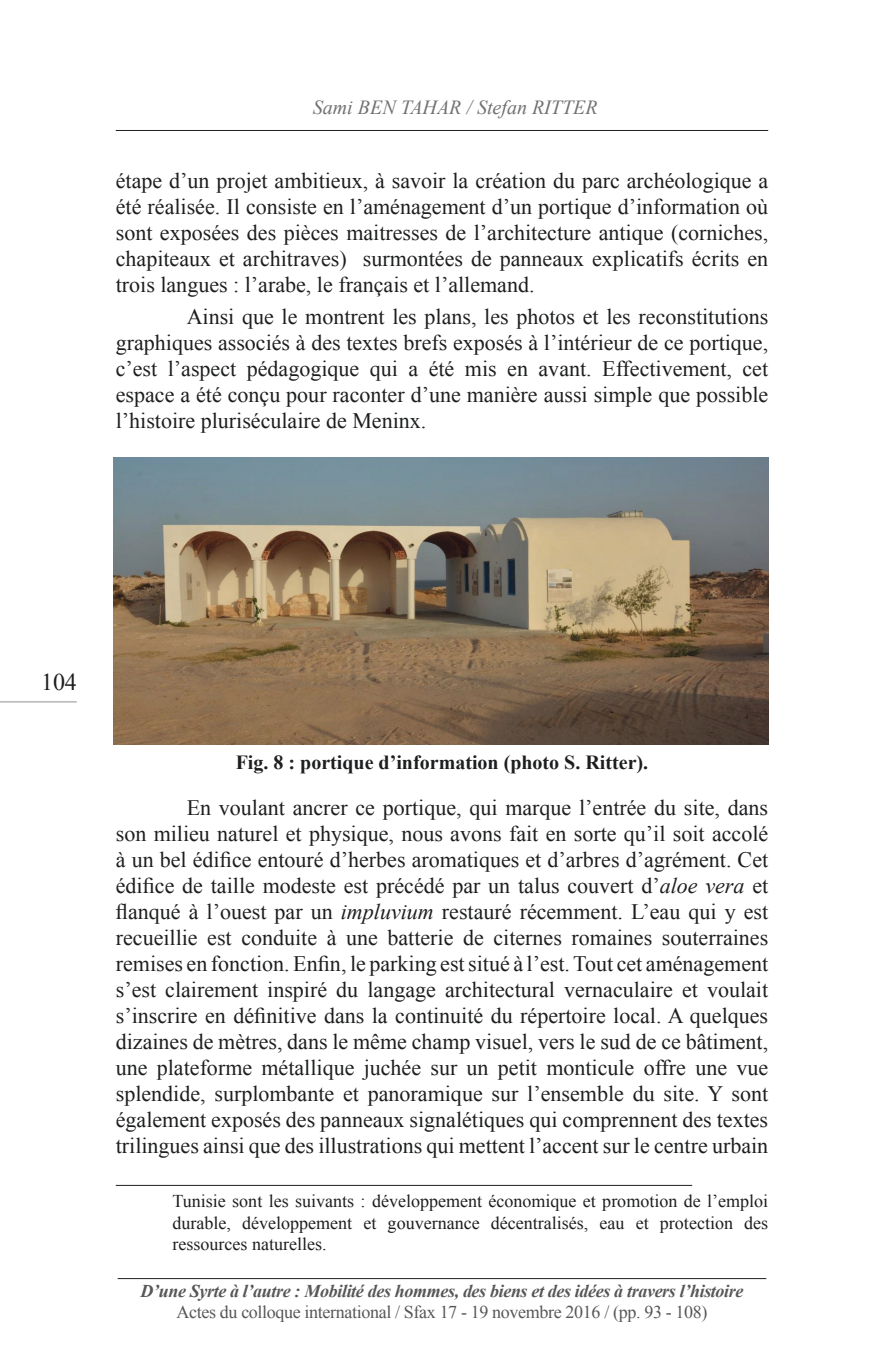
<style>
.page{position:relative;width:884px;height:1366px;background:#fff}
.page>*{position:absolute;margin:0;border:0;box-sizing:border-box;transform-origin:0 0}
.t1{font:24px "Times New Roman PSMT2";color:#1d1e1f}
.t2{font:22px/26px "Times New Roman";color:#1d1e1f;text-align:justify}
.t3{font:22px/26px "Times New Roman PSMT2";color:#1d1e1f}
.t4{font:20px "Times New Roman PS Bold MT2";color:#1d1e1f}
.t5{font:italic 20px "Times New Roman";color:#707071}
.t6{font:18px/21.6px "Times New Roman";color:#1d1e1f;text-align:justify}
.t7{font:italic 700 18px "Times New Roman";letter-spacing:-.02em;color:#575758}
.t8{font:18px "Times New Roman";letter-spacing:-.02em;color:#575758}
.s1{font-family:"Times New Roman";font-style:italic}
.s2{font-family:"Times New Roman"}
.s3{font-family:"Times New Roman PSMT2"}
.s4{font-style:italic}
</style>
<div class="page">
<hr style="left:116px;top:130px;width:652px;height:1px;background:#1d1e1f">
<hr style="left:0;top:701px;width:77px;height:1px;background:#1d1e1f">
<hr style="left:118px;top:1277px;width:648px;height:1px;background:#1d1e1f">
<hr style="left:116px;top:1184px;width:576px;height:1px;background:#1d1e1f">
<img style="left:114px;top:457px;width:654px;height:288px">
<p class="t5" style="left:313px;top:93px;width:286px">Sami BEN TAHAR / Stefan RITTER</p>
<p class="t2" style="left:116px;top:167px;width:654px">étape d’un projet ambitieux, à savoir la création du parc archéologique a été réalisée. Il consiste en l’aménagement d’un portique d’information où sont exposées des pièces maitresses de l’architecture antique (corniches, chapiteaux et architraves) surmontées de panneaux explicatifs écrits en trois langues : l’arabe, le français et l’allemand.</p>
<p class="t2" style="left:116px;top:303px;width:654px;text-indent:71px">Ainsi que le montrent les plans, les photos et les reconstitutions graphiques associés à des textes brefs exposés à l’intérieur de ce portique, c’est l’aspect pédagogique qui a été mis en avant. Effectivement, cet espace a été conçu pour raconter d’une manière aussi simple que possible l’histoire pluriséculaire de Meninx.</p>
<p class="t1" style="left:41px;top:665px;width:37px">104</p>
<p class="t4" style="left:236px;top:748px;width:414px">Fig. 8 : portique d’information (photo S. Ritter).</p>
<p class="t2" style="left:116px;top:794px;width:654px;text-align:right">En voulant ancrer ce portique, qui marque l’entrée du site, dans<br>son milieu naturel et physique, nous avons fait en sorte qu’il soit accolé</p>
<p class="t3" style="left:116px;top:846px;width:653px">à un bel édifice entouré d’herbes aromatiques et d’arbres d’agrément. Cet édifice de taille modeste est précédé par un talus couvert d’<span class="s1">aloe vera</span> <span class="s2">et</span></p>
<p class="t2" style="left:116px;top:898px;width:653px"><span class="s3">flanqué à l’ouest par un</span> <span class="s4">impluvium</span> restauré récemment. L’eau qui y est recueillie est conduite à une batterie de citernes romaines souterraines</p>
<p class="t3" style="left:116px;top:950px;width:653px">remises en fonction. Enfin, le parking est situé à l’est. Tout cet aménagement</p>
<p class="t2" style="left:116px;top:976px;width:653px">s’est clairement inspiré du langage architectural vernaculaire et voulait</p>
<p class="t3" style="left:116px;top:1002px;width:653px">s’inscrire en définitive dans la continuité du répertoire local. A quelques dizaines de mètres, dans le même champ visuel, vers le sud de ce bâtiment,</p>
<p class="t2" style="left:116px;top:1054px;width:654px">une plateforme métallique juchée sur un petit monticule offre une vue splendide, surplombante et panoramique sur l’ensemble du site. Y sont également exposés des panneaux signalétiques qui comprennent des textes trilingues ainsi que des illustrations qui mettent l’accent sur le centre urbain</p>
<p class="t6" style="left:172px;top:1189px;width:597px">Tunisie sont les suivants : développement économique et promotion de l’emploi durable, développement et gouvernance décentralisés, eau et protection des ressources naturelles.</p>
<p class="t7" style="left:140px;top:1277px;width:604px">D’une Syrte à l’autre : Mobilité des hommes, des biens et des idées à travers l’histoire</p>
<p class="t8" style="left:176px;top:1300px;width:532px">Actes du colloque international / Sfax 17 - 19 novembre 2016 / (pp. 93 - 108)</p>
</div>
